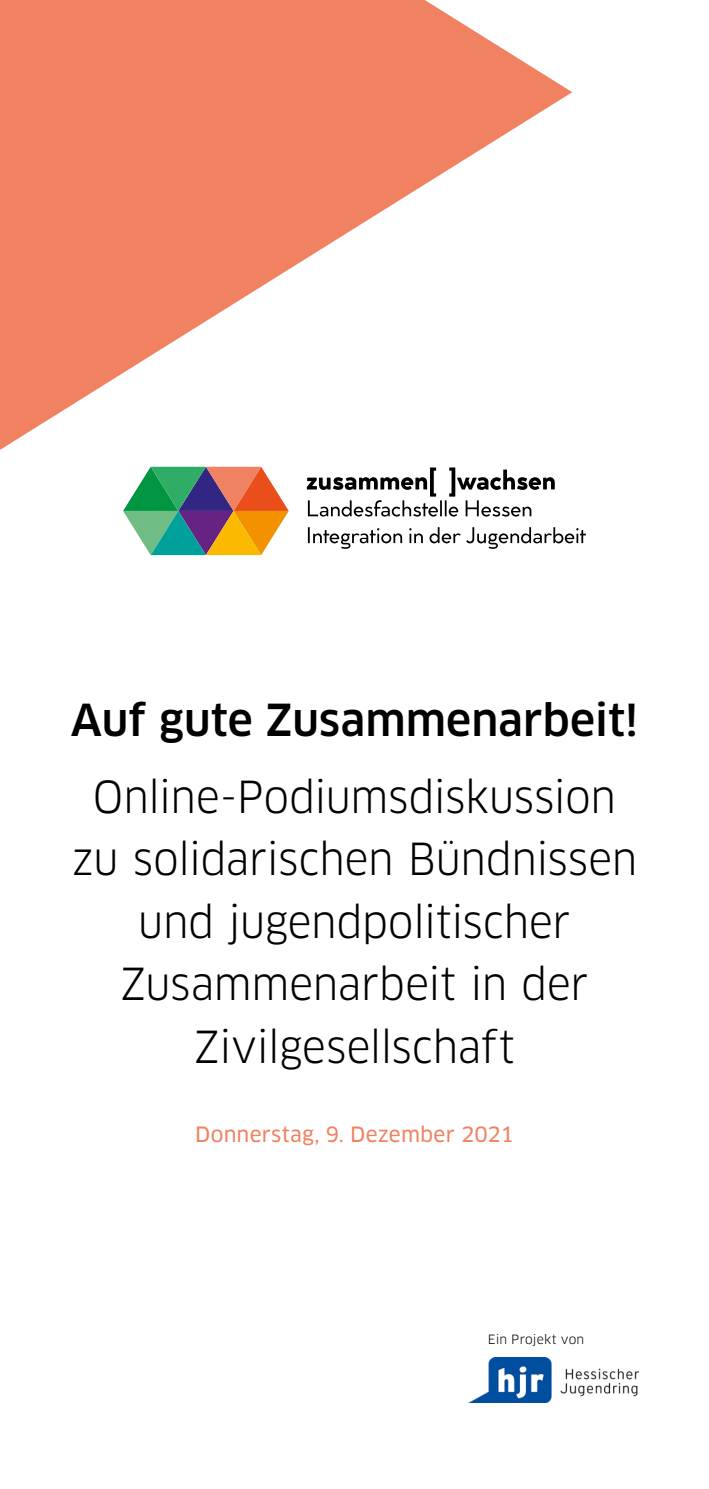
<style>
.page{position:relative;width:709px;height:1489px;background:#fff}
.page>*{position:absolute;margin:0;border:0;box-sizing:border-box;transform-origin:0 0}
.Head_11pt_book{font:43px/62.5px "Clan OT";letter-spacing:-.01em;color:#000;text-align:center;scale:.96 1}
.Head_17pt_medium{font:500 43px "Clan OT";color:#000}
.Copy_fett{font:20.5px "Clan OT News";letter-spacing:.01em;color:#f08262}
.t1{font:12.5px "Clan OT";letter-spacing:.01em;color:#000}
</style>
<div class="page">
<svg style="left:123px;top:467px;width:166px;height:88px"></svg>
<svg style="left:308px;top:527px;width:278px;height:22px"></svg>
<svg style="left:307px;top:467px;width:248px;height:49px"></svg>
<svg style="left:0;top:0;width:572px;height:450px;fill:#f08262"></svg>
<img style="left:470px;top:1357px;width:168px;height:45px">
<p class="Head_17pt_medium" style="left:71px;top:695px;width:568px">Auf gute Zusammenarbeit!</p>
<p class="Head_11pt_book" style="left:72px;top:765px;width:591px">Online-Podiumsdiskussion zu solidarischen Bündnissen und jugendpolitischer<br>Zusammenarbeit in der<br>Zivilgesellschaft</p>
<p class="Copy_fett" style="left:195px;top:1122px;width:320px">Donnerstag, 9. Dezember 2021</p>
<p class="t1" style="left:488px;top:1331px;width:98px">Ein Projekt von</p>
</div>
